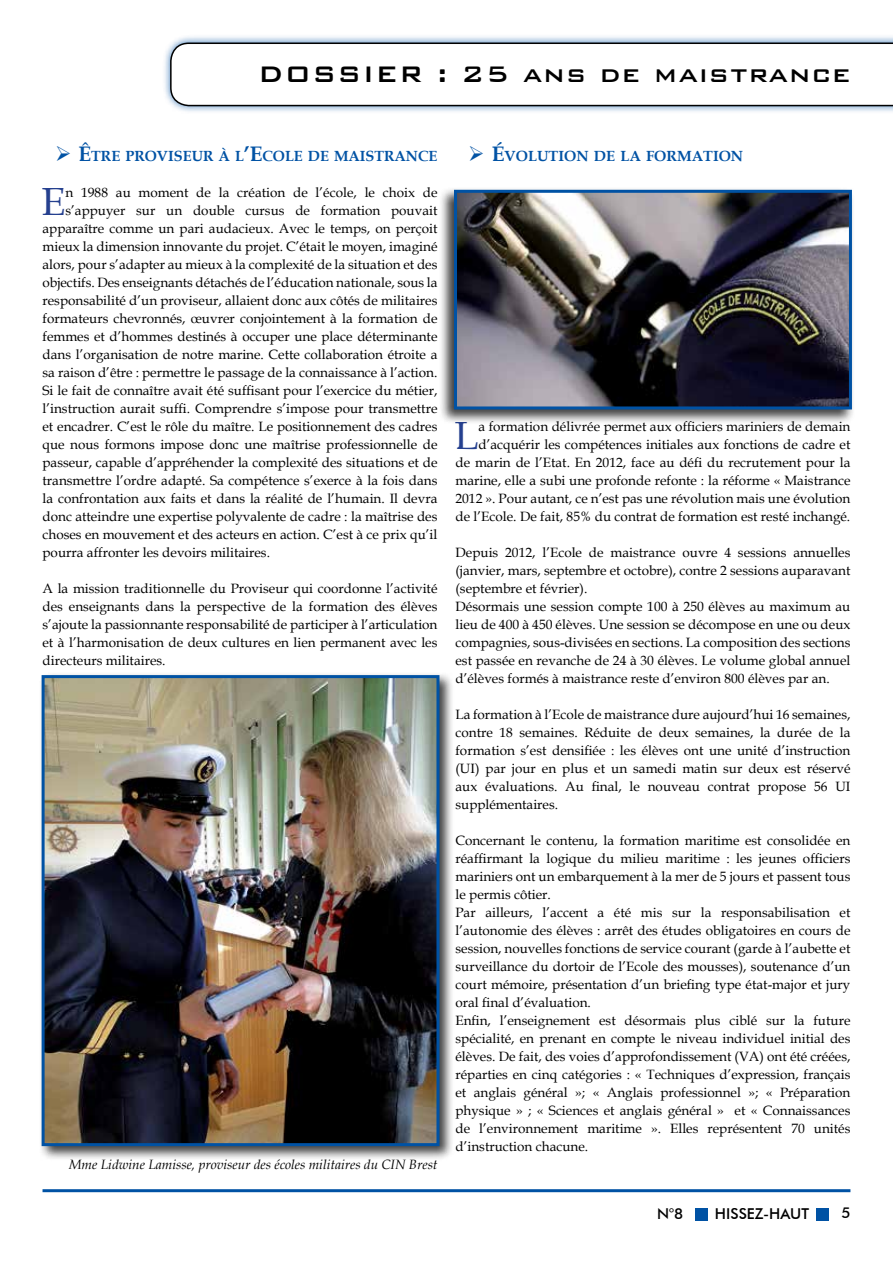
<style>
.page{position:relative;width:893px;height:1263px;background:#fff}
.page>*{position:absolute;margin:0;border:0;box-sizing:border-box;transform-origin:0 0}
.t1{font:39.3px "Book Antiqua";color:#25408f}
.t2{font:500 30px "Bank Gothic BT";letter-spacing:.04em;color:#000}
.t3{font:500 15px "Futura BT";color:#000}
.t4{font:700 14.7px "Book Antiqua";color:#0052a4}
.t5{font:13.5px/18px "Book Antiqua";color:#000;text-align:justify}
.t6{font:italic 13.5px "Book Antiqua";color:#000}
.s1{font-size:21px}
</style>
<div class="page">
<hr style="left:43px;top:1189px;width:807px;height:3px;background:#0052a4">
<div style="left:816px;top:1208px;width:13px;height:12px;background:#0052a4"></div>
<div style="left:695px;top:1208px;width:12px;height:12px;background:#0052a4"></div>
<div style="left:162px;top:34px;width:731px;height:80px;background:#0052a4;opacity:.75"></div>
<svg style="left:169px;top:42px;width:724px;height:65px"></svg>
<div style="left:39px;top:672px;width:415px;height:489px;background:#000;opacity:.75"></div>
<img style="left:46px;top:679px;width:389px;height:463px">
<div style="left:42px;top:675px;width:397px;height:471px;border:3px solid #0052a4"></div>
<div style="left:439px;top:187px;width:416px;height:237px;background:#000;opacity:.75"></div>
<img style="left:458px;top:194px;width:390px;height:211px">
<div style="left:454px;top:190px;width:398px;height:219px;border:3px solid #0052a4"></div>
<h2 class="t2" style="left:258px;top:58px;width:594px">DO SSI ER : 25 ans de maistrance</h2>
<p class="t4" style="left:55px;top:146px;width:384px">➢ <span class="s1">Ê</span>TRE PROVISEUR À L<span class="s1">’E</span>COLE DE MAISTRANCE</p>
<h1 class="t1" style="left:42px;top:174px;width:25px">E</h1>
<p class="t5" style="left:65px;top:183px;width:373px">n 1988 au moment de la création de l’école, le choix de</p>
<p class="t5" style="left:65px;top:201px;width:373px">s’appuyer sur un double cursus de formation pouvait</p>
<p class="t5" style="left:43px;top:219px;width:396px">apparaître comme un pari audacieux. Avec le temps, on perçoit</p>
<p class="t5" style="left:43px;top:237px;width:396px">mieux la dimension innovante du projet. C’était le moyen, imaginé</p>
<p class="t5" style="left:43px;top:255px;width:396px">alors, pour s’adapter au mieux à la complexité de la situation et des</p>
<p class="t5" style="left:43px;top:273px;width:396px">objectifs. Des enseignants détachés de l’éducation nationale, sous la</p>
<p class="t5" style="left:43px;top:291px;width:396px">responsabilité d’un proviseur, allaient donc aux côtés de militaires</p>
<p class="t5" style="left:43px;top:309px;width:396px">formateurs chevronnés, œuvrer conjointement à la formation de</p>
<p class="t5" style="left:43px;top:327px;width:396px">femmes et d’hommes destinés à occuper une place déterminante</p>
<p class="t5" style="left:43px;top:345px;width:396px">dans l’organisation de notre marine. Cette collaboration étroite a</p>
<p class="t5" style="left:43px;top:363px;width:396px">sa raison d’être : permettre le passage de la connaissance à l’action.</p>
<p class="t5" style="left:43px;top:381px;width:396px">Si le fait de connaître avait été suffisant pour l’exercice du métier,</p>
<p class="t5" style="left:43px;top:399px;width:396px">l’instruction aurait suffi. Comprendre s’impose pour transmettre</p>
<p class="t5" style="left:43px;top:417px;width:396px">et encadrer. C’est le rôle du maître. Le positionnement des cadres</p>
<p class="t5" style="left:43px;top:435px;width:396px">que nous formons impose donc une maîtrise professionnelle de</p>
<p class="t5" style="left:43px;top:453px;width:396px">passeur, capable d’appréhender la complexité des situations et de</p>
<p class="t5" style="left:43px;top:471px;width:396px">transmettre l’ordre adapté. Sa compétence s’exerce à la fois dans</p>
<p class="t5" style="left:43px;top:489px;width:396px">la confrontation aux faits et dans la réalité de l’humain. Il devra</p>
<p class="t5" style="left:43px;top:507px;width:396px">donc atteindre une expertise polyvalente de cadre : la maîtrise des</p>
<p class="t5" style="left:43px;top:525px;width:396px">choses en mouvement et des acteurs en action. C’est à ce prix qu’il</p>
<p class="t5" style="left:43px;top:543px;width:229px">pourra affronter les devoirs militaires.</p>
<p class="t5" style="left:43px;top:579px;width:396px">A la mission traditionnelle du Proviseur qui coordonne l’activité des enseignants dans la perspective de la formation des élèves s’ajoute la passionnante responsabilité de participer à l’articulation et à l’harmonisation de deux cultures en lien permanent avec les directeurs militaires.</p>
<p class="t6" style="left:69px;top:1155px;width:370px">Mme Lidwine Lamisse, proviseur des écoles militaires du CIN Brest</p>
<p class="t4" style="left:468px;top:146px;width:276px">➢ <span class="s1">é</span>VOLUTION DE LA FORMATION</p>
<p class="t5" style="left:455px;top:417px;width:396px;text-align:right">a formation délivrée permet aux officiers mariniers de demain d’acquérir les compétences initiales aux fonctions de cadre et<br>de marin de l’Etat. En 2012, face au défi du recrutement pour la marine, elle a subi une profonde refonte : la réforme « Maistrance 2012 ». Pour autant, ce n’est pas une révolution mais une évolution de l’Ecole. De fait, 85% du contrat de formation est resté inchangé.</p>
<p class="t5" style="left:455px;top:543px;width:396px;text-align:left">Depuis 2012, l’Ecole de maistrance ouvre 4 sessions annuelles (janvier, mars, septembre et octobre), contre 2 sessions auparavant (septembre et février).<br>Désormais une session compte 100 à 250 élèves au maximum au lieu de 400 à 450 élèves. Une session se décompose en une ou deux compagnies, sous-divisées en sections. La composition des sections est passée en revanche de 24 à 30 élèves. Le volume global annuel d’élèves formés à maistrance reste d’environ 800 élèves par an.</p>
<p class="t5" style="left:455px;top:705px;width:396px">La formation à l’Ecole de maistrance dure aujourd’hui 16 semaines, contre 18 semaines. Réduite de deux semaines, la durée de la formation s’est densifiée : les élèves ont une unité d’instruction (UI) par jour en plus et un samedi matin sur deux est réservé aux évaluations. Au final, le nouveau contrat propose 56 UI supplémentaires.</p>
<p class="t5" style="left:455px;top:831px;width:396px;text-align:left">Concernant le contenu, la formation maritime est consolidée en réaffirmant la logique du milieu maritime : les jeunes officiers mariniers ont un embarquement à la mer de 5 jours et passent tous le permis côtier.<br>Par ailleurs, l’accent a été mis sur la responsabilisation et l’autonomie des élèves : arrêt des études obligatoires en cours de session, nouvelles fonctions de service courant (garde à l’aubette et surveillance du dortoir de l’Ecole des mousses), soutenance d’un court mémoire, présentation d’un briefing type état-major et jury oral final d’évaluation.<br>Enfin, l’enseignement est désormais plus ciblé sur la future spécialité, en prenant en compte le niveau individuel initial des élèves. De fait, des voies d’approfondissement (VA) ont été créées, réparties en cinq catégories : « Techniques d’expression, français et anglais général »; « Anglais professionnel »; « Préparation physique » ; « Sciences et anglais général » et « Connaissances de l’environnement maritime ». Elles représentent 70 unités d’instruction chacune.</p>
<h1 class="t1" style="left:454px;top:408px;width:25px">L</h1>
<p class="t3" style="left:657px;top:1205px;width:28px">N°8</p>
<p class="t3" style="left:715px;top:1205px;width:96px">HISSEZ-HAUT</p>
<p class="t3" style="left:841px;top:1204px;width:11px">5</p>
</div>
